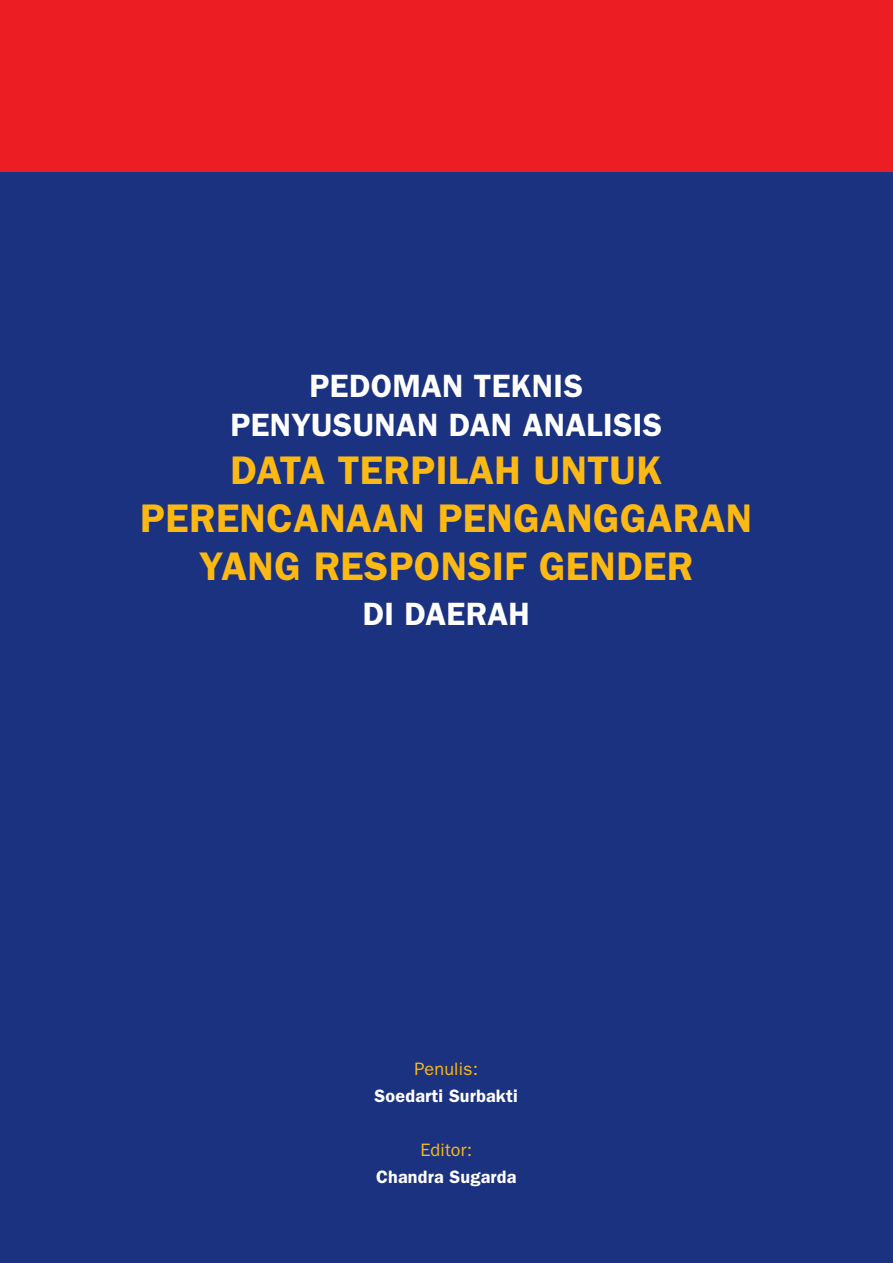
<style>
.page{position:relative;width:893px;height:1263px;background:#ed1d24}
.page>*{position:absolute;margin:0;border:0;box-sizing:border-box;transform-origin:0 0}
.t1{font:600 40.05px/48.2px "ITC Franklin Gothic Std";letter-spacing:.01em;color:#fdb913;text-align:center}
.t2{font:600 32.4px/38.8px "ITC Franklin Gothic Std";letter-spacing:.01em;color:#fff;text-align:center}
.t3{font:600 18px "ITC Franklin Gothic Std";letter-spacing:.01em;color:#fff}
.t4{font:18px "ITC Franklin Gothic Std";letter-spacing:.01em;color:#fdb913}
</style>
<div class="page">
<div style="left:0;top:172px;width:893px;height:1091px;background:#1b3281"></div>
<p class="t2" style="left:230px;top:366px;width:433px">PEDOMAN TEKNIS<br>PENYUSUNAN DAN ANALISIS</p>
<p class="t1" style="left:140px;top:446px;width:614px">DATA TERPILAH UNTUK<br>PERENCANAAN PENGANGGARAN<br>YANG RESPONSIF GENDER</p>
<p class="t2" style="left:363px;top:595px;width:169px">DI DAERAH</p>
<p class="t4" style="left:414px;top:1058px;width:65px">Penulis:</p>
<p class="t3" style="left:375px;top:1085px;width:145px">Soedarti Surbakti</p>
<p class="t4" style="left:420px;top:1139px;width:53px">Editor:</p>
<p class="t3" style="left:376px;top:1166px;width:142px">Chandra Sugarda</p>
</div>
